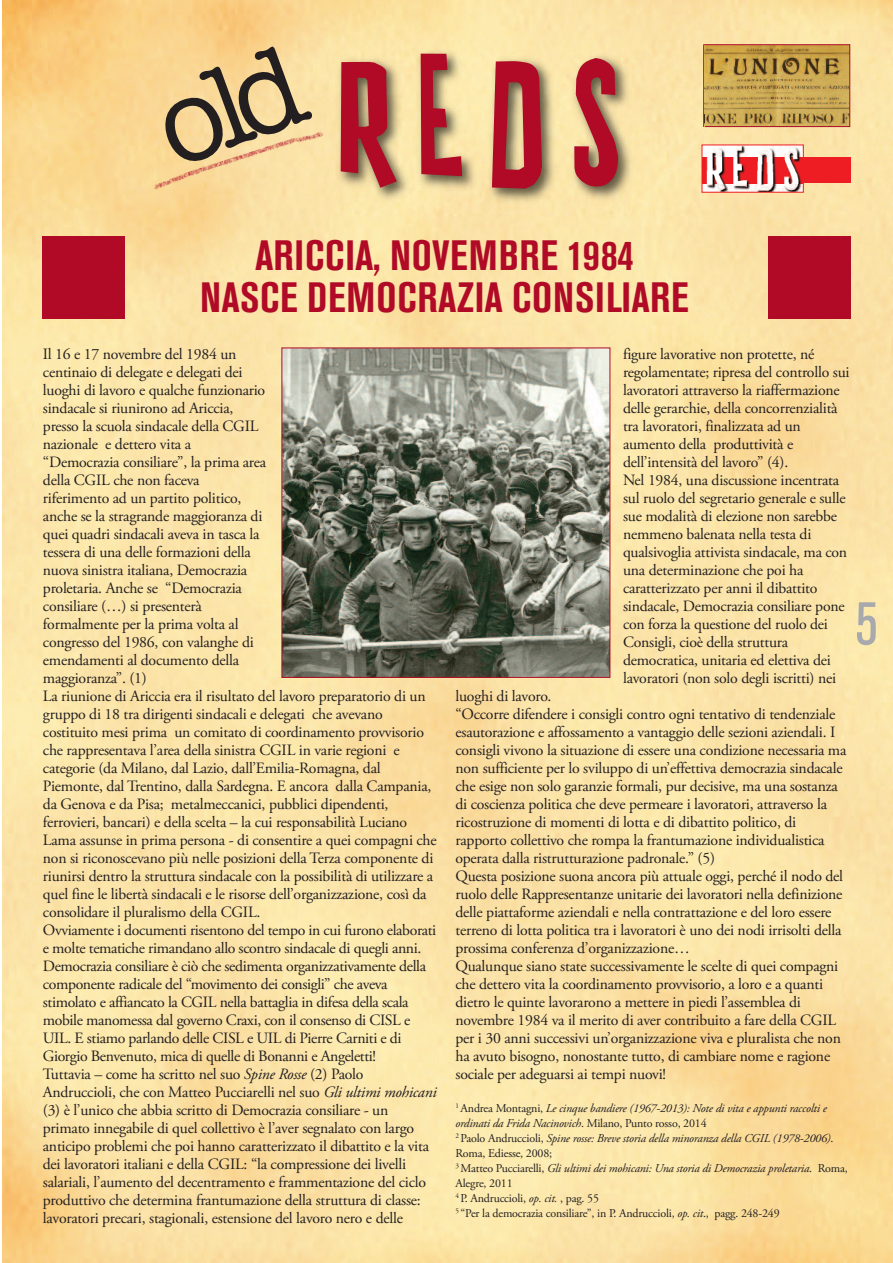
<style>
.page{position:relative;width:893px;height:1263px;background:#fff}
.page>*{position:absolute;margin:0;border:0;box-sizing:border-box;transform-origin:0 0}
.t1{font:condensed 60px "Akzidenz Grotesk BE";color:#a8a9ad}
.t2{font:700 condensed 42px/42px "Akzidenz Grotesk BE";letter-spacing:.02em;color:#b00a27;text-align:center}
.t3{font:15.75px/18px "Adobe Garamond Pro";letter-spacing:-.015em;color:#231f20}
.t4{font:italic 12px/15px "Adobe Garamond Pro";letter-spacing:-.015em;color:#231f20}
.s1{font-style:italic}
.s2{font-style:normal}
</style>
<div class="page">
<img style="left:3px;top:0;width:890px;height:1263px">
<img style="left:705px;top:46px;width:143px;height:79px">
<div style="left:703px;top:44px;width:147px;height:83px;border:1px solid #b00a27"></div>
<img style="left:149px;top:125px;width:180px;height:70px">
<div style="left:42px;top:236px;width:83px;height:82px;background:#b00a27"></div>
<div style="left:768px;top:236px;width:83px;height:82px;background:#b00a27"></div>
<img style="left:332px;top:41px;width:372px;height:175px">
<img style="left:704px;top:45px;width:1px;height:81px">
<svg style="left:341px;top:62px;width:56px;height:126px;background:#b24748"></svg>
<svg style="left:421px;top:54px;width:41px;height:122px;background:#c0675c"></svg>
<svg style="left:492px;top:61px;width:50px;height:128px;background:#b23d43"></svg>
<svg style="left:574px;top:58px;width:44px;height:129px;background:#b9504e"></svg>
<img style="left:283px;top:350px;width:325px;height:326px">
<div style="left:281px;top:348px;width:329px;height:330px;border:1px solid #b00a27"></div>
<div style="left:747px;top:157px;width:103px;height:26px;background:#ee1d23"></div>
<img style="left:704px;top:147px;width:98px;height:44px">
<img style="left:704px;top:158px;width:98px;height:25px">
<div style="left:702px;top:145px;width:102px;height:48px;border:1px solid #ee1d23"></div>
<svg style="left:157px;top:42px;width:157px;height:126px;background:#f9d89a"></svg>
<h2 class="t2" style="left:200px;top:238px;width:490px">ARICCIA, NOVEMBRE 1984<br>NASCE DEMOCRAZIA CONSILIARE</h2>
<p class="t3" style="left:43px;top:346px;width:395px">Il 16 e 17 novembre del 1984 un<br>centinaio di delegate e delegati dei<br>luoghi di lavoro e qualche funzionario<br>sindacale si riunirono ad Ariccia,<br>presso la scuola sindacale della CGIL<br>nazionale e dettero vita a<br>“Democrazia consiliare”, la prima area<br>della CGIL che non faceva<br>riferimento ad un partito politico,<br>anche se la stragrande maggioranza di<br>quei quadri sindacali aveva in tasca la<br>tessera di una delle formazioni della<br>nuova sinistra italiana, Democrazia<br>proletaria. Anche se “Democrazia<br>consiliare (…) si presenterà<br>formalmente per la prima volta al<br>congresso del 1986, con valanghe di<br>emendamenti al documento della<br>maggioranza”. (1)<br>La riunione di Ariccia era il risultato del lavoro preparatorio di un gruppo di 18 tra dirigenti sindacali e delegati che avevano costituito mesi prima un comitato di coordinamento provvisorio che rappresentava l’area della sinistra CGIL in varie regioni e categorie (da Milano, dal Lazio, dall’Emilia-Romagna, dal Piemonte, dal Trentino, dalla Sardegna. E ancora dalla Campania, da Genova e da Pisa; metalmeccanici, pubblici dipendenti, ferrovieri, bancari) e della scelta – la cui responsabilità Luciano Lama assunse in prima persona - di consentire a quei compagni che non si riconoscevano più nelle posizioni della Terza componente di riunirsi dentro la struttura sindacale con la possibilità di utilizzare a quel fine le libertà sindacali e le risorse dell’organizzazione, così da consolidare il pluralismo della CGIL.<br>Ovviamente i documenti risentono del tempo in cui furono elaborati e molte tematiche rimandano allo scontro sindacale di quegli anni.<br>Democrazia consiliare è ciò che sedimenta organizzativamente della componente radicale del “movimento dei consigli” che aveva stimolato e affiancato la CGIL nella battaglia in difesa della scala mobile manomessa dal governo Craxi, con il consenso di CISL e UIL. E stiamo parlando delle CISL e UIL di Pierre Carniti e di Giorgio Benvenuto, mica di quelle di Bonanni e Angeletti!<br>Tuttavia – come ha scritto nel suo <span class="s1">Spine Rosse</span> (2) Paolo Andruccioli, che con Matteo Pucciarelli nel suo <span class="s1">Gli ultimi mohicani </span>(3) è l’unico che abbia scritto di Democrazia consiliare - un primato innegabile di quel collettivo è l’aver segnalato con largo anticipo problemi che poi hanno caratterizzato il dibattito e la vita dei lavoratori italiani e della CGIL: “la compressione dei livelli salariali, l’aumento del decentramento e frammentazione del ciclo produttivo che determina frantumazione della struttura di classe: lavoratori precari, stagionali, estensione del lavoro nero e delle</p>
<p class="t3" style="left:623px;top:346px;width:228px">figure lavorative non protette, né regolamentate; ripresa del controllo sui lavoratori attraverso la riaffermazione delle gerarchie, della concorrenzialità tra lavoratori, finalizzata ad un aumento della produttività e dell’intensità del lavoro” (4).<br>Nel 1984, una discussione incentrata sul ruolo del segretario generale e sulle sue modalità di elezione non sarebbe nemmeno balenata nella testa di qualsivoglia attivista sindacale, ma con una determinazione che poi ha caratterizzato per anni il dibattito sindacale, Democrazia consiliare pone con forza la questione del ruolo dei Consigli, cioè della struttura democratica, unitaria ed elettiva dei lavoratori (non solo degli iscritti) nei</p>
<h1 class="t1" style="left:855px;top:602px;width:24px">5</h1>
<p class="t3" style="left:455px;top:688px;width:392px">luoghi di lavoro.<br>“Occorre difendere i consigli contro ogni tentativo di tendenziale esautorazione e affossamento a vantaggio delle sezioni aziendali. I consigli vivono la situazione di essere una condizione necessaria ma non sufficiente per lo sviluppo di un’effettiva democrazia sindacale che esige non solo garanzie formali, pur decisive, ma una sostanza di coscienza politica che deve permeare i lavoratori, attraverso la ricostruzione di momenti di lotta e di dibattito politico, di rapporto collettivo che rompa la frantumazione individualistica operata dalla ristrutturazione padronale.” (5)<br>Questa posizione suona ancora più attuale oggi, perché il nodo del ruolo delle Rappresentanze unitarie dei lavoratori nella definizione delle piattaforme aziendali e nella contrattazione e del loro essere terreno di lotta politica tra i lavoratori è uno dei nodi irrisolti della prossima conferenza d’organizzazione…<br>Qualunque siano state successivamente le scelte di quei compagni che dettero vita la coordinamento provvisorio, a loro e a quanti dietro le quinte lavorarono a mettere in piedi l’assemblea di novembre 1984 va il merito di aver contribuito a fare della CGIL per i 30 anni successivi un’organizzazione viva e pluralista che non ha avuto bisogno, nonostante tutto, di cambiare nome e ragione sociale per adeguarsi ai tempi nuovi!</p>
<p class="t4" style="left:456px;top:1102px;width:394px"><sup>1</sup> <span class="s2">Andrea Montagni,</span> Le cinque bandiere (1967-2013): Note di vita e appunti raccolti e ordinati da Frida Nacinovich<span class="s2">. Milano, Punto rosso, 2014<br></span><sup>2</sup> <span class="s2">Paolo Andruccioli,</span> Spine rosse: Breve storia della minoranza della CGIL (1978-2006)<span class="s2">.<br>Roma, Ediesse, 2008;<br></span><sup>3</sup> <span class="s2">Matteo Pucciarelli,</span> Gli ultimi dei mohicani: Una storia di Democrazia proletaria<span class="s2">. Roma, Alegre, 2011<br></span><sup>4</sup> <span class="s2">P. Andruccioli,</span> op. cit. <span class="s2">, pag. 55<br></span><sup>5</sup> <span class="s2">“Per la democrazia consiliare”, in P. Andruccioli,</span> op. cit<span class="s2">., pagg. 248-249</span></p>
</div>
